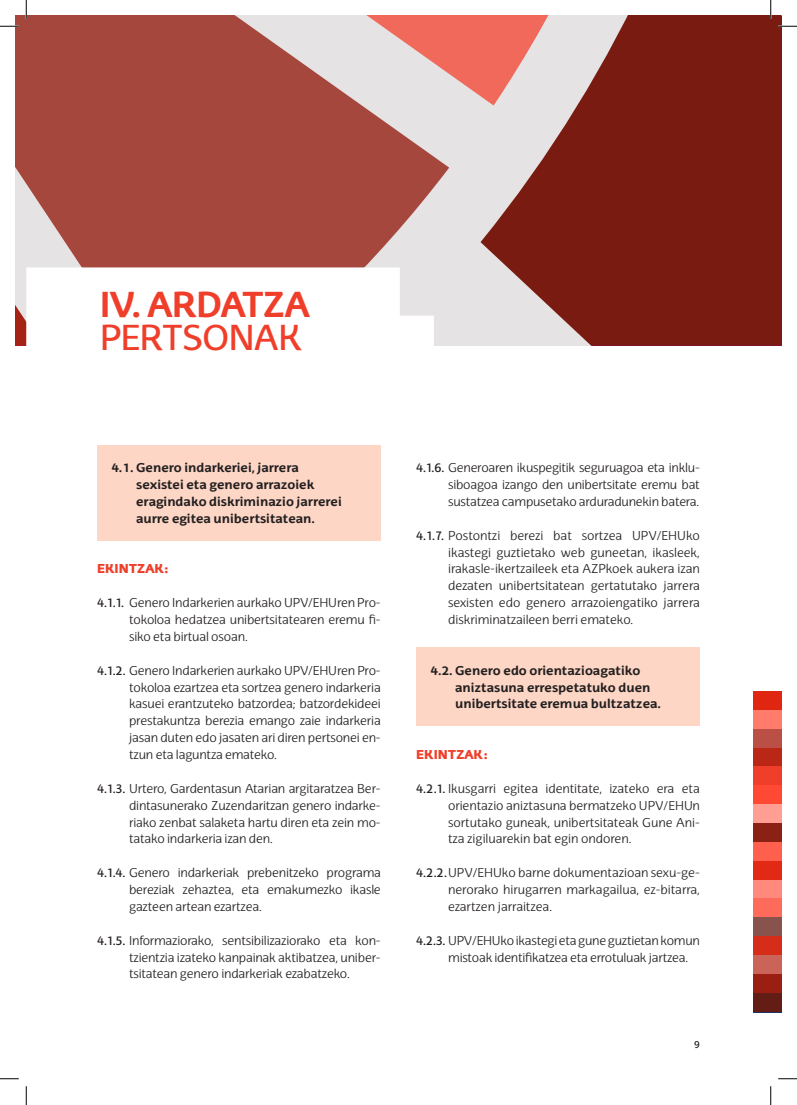
<style>
.page{position:relative;width:797px;height:1105px;background:#fff}
.page>*{position:absolute;margin:0;border:0;box-sizing:border-box;transform-origin:0 0}
.t1{font:700 35px "EHU Sans";letter-spacing:-.025em;color:#ef3e2a}
.t2{font:35px "EHU Sans";letter-spacing:-.025em;color:#ef3e2a}
.t3{font:300 12.5px/16.9px "EHU Sans";letter-spacing:-.01em;color:#231f20;text-align:justify}
.t4{font:700 12.5px/16.9px "EHU Sans";color:#231f20}
.t5{font:900 12.5px "EHU Sans";color:#ef3e2a}
.t6{font:10px "EHU Serif";color:#231f20}
.s1{font-weight:400}
</style>
<div class="page">
<svg style="left:753px;top:691px;width:28px;height:321px;background:#cf4a3c"></svg>
<svg style="left:16px;top:16px;width:765px;height:329px;background:#aa625a"></svg>
<svg style="left:26px;top:267px;width:408px;height:79px"></svg>
<div style="left:97px;top:445px;width:284px;height:95px;background:#fdd6c5"></div>
<div style="left:416px;top:647px;width:283px;height:79px;background:#fdd6c5"></div>
<svg style="left:0;top:25px;width:121px;height:320px"></svg>
<svg style="left:0;top:1078px;width:19px;height:1px"></svg>
<svg style="left:778px;top:1078px;width:19px;height:1px"></svg>
<svg style="left:25px;top:0;width:2px;height:19px"></svg>
<svg style="left:25px;top:1086px;width:2px;height:19px"></svg>
<svg style="left:704px;top:0;width:93px;height:203px"></svg>
<svg style="left:770px;top:1086px;width:1px;height:19px"></svg>
<h1 class="t1" style="left:100px;top:282px;width:212px">IV. ARDATZA</h1>
<h1 class="t2" style="left:100px;top:316px;width:204px">PERTSONAK</h1>
<p class="t4" style="left:136px;top:459px;width:207px;text-indent:-25px">4.1. Genero indarkeriei, jarrera sexistei eta genero arrazoiek eragindako diskriminazio jarrerei aurre egitea unibertsitatean.</p>
<p class="t5" style="left:97px;top:561px;width:73px">EKINTZAK:</p>
<p class="t3" style="left:129px;top:594px;width:253px;text-indent:-32px"><span class="s1">4.1.1.</span> Genero Indarkerien aurkako UPV/EHUren Pro&shy;tokoloa hedatzea unibertsitatearen eremu fi&shy;siko eta birtual osoan.</p>
<p class="t3" style="left:129px;top:662px;width:253px;text-indent:-32px"><span class="s1">4.1.2.</span> Genero Indarkerien aurkako UPV/EHUren Pro&shy;tokoloa ezartzea eta sortzea genero indarkeria kasuei erantzuteko batzordea; batzordekideei prestakuntza berezia emango zaie indarkeria jasan duten edo jasaten ari diren pertsonei en&shy;tzun eta laguntza emateko.</p>
<p class="t3" style="left:129px;top:780px;width:253px;text-indent:-32px"><span class="s1">4.1.3.</span> Urtero, Gardentasun Atarian argitaratzea Ber&shy;dintasunerako Zuzendaritzan genero indarke&shy;riako zenbat salaketa hartu diren eta zein mo&shy;tatako indarkeria izan den.</p>
<p class="t3" style="left:129px;top:864px;width:253px;text-indent:-32px"><span class="s1">4.1.4.</span> Genero indarkeriak prebenitzeko programa bereziak zehaztea, eta emakumezko ikasle gazteen artean ezartzea.</p>
<p class="t3" style="left:129px;top:932px;width:253px;text-indent:-32px"><span class="s1">4.1.5.</span> Informaziorako, sentsibilizaziorako eta kon&shy;tzientzia izateko kanpainak aktibatzea, uniber&shy;tsitatean genero indarkeriak ezabatzeko.</p>
<p class="t3" style="left:448px;top:459px;width:253px;text-indent:-32px"><span class="s1">4.1.6.</span> Generoaren ikuspegitik seguruagoa eta inklu&shy;siboagoa izango den unibertsitate eremu bat sustatzea campusetako arduradunekin batera.</p>
<p class="t3" style="left:448px;top:527px;width:253px;text-indent:-32px"><span class="s1">4.1.7.</span> Postontzi berezi bat sortzea UPV/EHUko ikastegi guztietako web guneetan, ikasleek, irakasle-ikertzaileek eta AZPkoek aukera izan dezaten unibertsitatean gertatutako jarrera sexisten edo genero arrazoiengatiko jarrera diskriminatzaileen berri emateko.</p>
<p class="t4" style="left:455px;top:661px;width:207px;text-indent:-25px">4.2. Genero edo orientazioagatiko aniztasuna errespetatuko duen unibertsitate eremua bultzatzea.</p>
<p class="t5" style="left:416px;top:746px;width:73px">EKINTZAK:</p>
<p class="t3" style="left:448px;top:780px;width:253px;text-indent:-32px"><span class="s1">4.2.1.</span> Ikusgarri egitea identitate, izateko era eta orientazio aniztasuna bermatzeko UPV/EHUn sortutako guneak, unibertsitateak Gune Ani&shy;tza zigiluarekin bat egin ondoren.</p>
<p class="t3" style="left:448px;top:864px;width:253px;text-indent:-32px"><span class="s1">4.2.2.</span>UPV/EHUko barne dokumentazioan sexu-ge&shy;nerorako hirugarren markagailua, ez-bitarra, ezartzen jarraitzea.</p>
<p class="t3" style="left:448px;top:932px;width:253px;text-indent:-32px"><span class="s1">4.2.3.</span> UPV/EHUko ikastegi eta gune guztietan komun mistoak identifikatzea eta errotuluak jartzea.</p>
<p class="t6" style="left:694px;top:1038px;width:7px">9</p>
</div>
